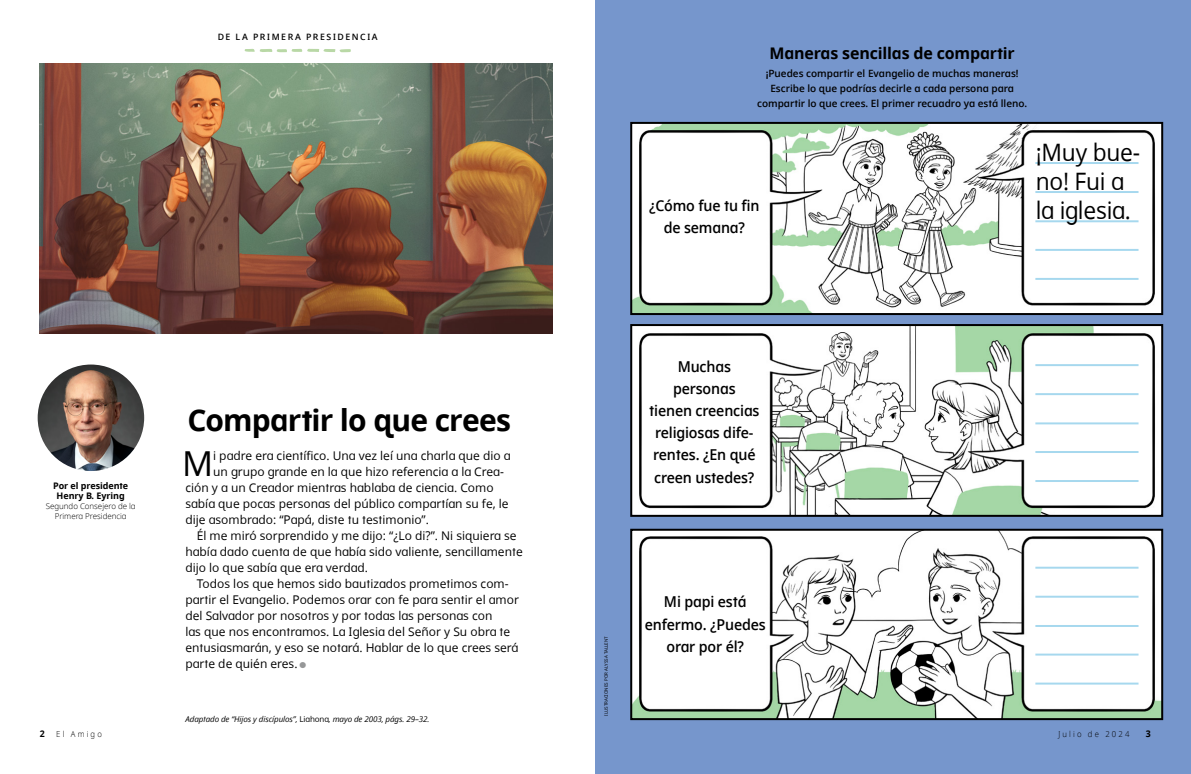
<style>
.page{position:relative;width:1191px;height:774px;background:#fff}
.page>*{position:absolute;margin:0;border:0;box-sizing:border-box;transform-origin:0 0}
.p1_first{font:34.4px "Dots Solidlds Lat";color:#000}
.t1{font:700 30px "Dots Solidlds Lat";letter-spacing:-.03em;color:#000}
.span_dominant_p{font:24px/29px "Dots Solidlds Lat";letter-spacing:-.01em;color:#000;scale:.95 1}
.t2{font:700 16px "Dots Solidlds Lat";letter-spacing:-.01em;color:#000}
.t3{font:600 15px/22px "Dots Solidlds Lat";letter-spacing:-.01em;color:#000;text-align:center;scale:.95 1}
.p1{font:12px/16px "Dots Solidlds Lat";color:#000}
.p1_first-2{font:12px "Dots Solidlds Lat";color:#000}
.p2_first{font:600 10px/15px "Dots Solidlds Lat";color:#000;text-align:center}
.t4{font:700 9.2px "Dots Solidlds Lat";color:#000;scale:.95 1}
.p1_author-name{font:700 9px/10.5px "Dots Solidlds Lat";letter-spacing:-.005em;color:#000;text-align:center}
.t5{font:600 8.8px "Dots Solidlds Lat";letter-spacing:.18em;color:#000}
.t6{font:300 8.2px "Dots Solidlds Lat";letter-spacing:.28em;color:#000;scale:.95 1}
.t7{font:italic 8px "Dots Solidlds Lat";letter-spacing:-.01em;color:#000}
.p1_author-role{font:300 8px/10px "Dots Solidlds Lat";letter-spacing:-.005em;color:#000;text-align:center}
.p1_figure_image_credit_first__p1_aside_i{font:4.5px "Dots Solidlds Lat";color:#000}
.s1{font-family:"Ding P Ilds Dpi";font-size:8.5px;color:#969798}
.s2{font-style:normal}
</style>
<div class="page">
<svg style="left:244px;top:49px;width:107px;height:3px"></svg>
<img style="left:36px;top:363px;width:110px;height:110px;border-radius:55px">
<div style="left:34px;top:361px;width:114px;height:114px;border:4px solid #fff;border-radius:50%"></div>
<img style="left:40px;top:64px;width:513px;height:269px">
<div style="left:595px;top:0;width:596px;height:774px;background:#7696cc"></div>
<img style="left:633px;top:125px;width:527px;height:187px">
<div style="left:630px;top:122px;width:533px;height:193px;border:2px solid #000"></div>
<img style="left:633px;top:327px;width:527px;height:187px">
<div style="left:630px;top:324px;width:533px;height:193px;border:2px solid #000"></div>
<img style="left:633px;top:532px;width:527px;height:185px">
<div style="left:630px;top:529px;width:533px;height:191px;border:2px solid #000"></div>
<hr style="left:1035px;top:567px;width:103px;height:2px;background:#0091d0">
<hr style="left:1035px;top:653px;width:103px;height:2px;background:#0091d0">
<hr style="left:1035px;top:596px;width:103px;height:2px;background:#0091d0">
<hr style="left:1035px;top:682px;width:103px;height:2px;background:#0091d0">
<hr style="left:1035px;top:625px;width:103px;height:2px;background:#0091d0">
<hr style="left:1035px;top:364px;width:103px;height:2px;background:#0091d0">
<hr style="left:1035px;top:451px;width:103px;height:2px;background:#0091d0">
<hr style="left:1035px;top:393px;width:103px;height:2px;background:#0091d0">
<hr style="left:1035px;top:480px;width:103px;height:2px;background:#0091d0">
<hr style="left:1035px;top:422px;width:103px;height:2px;background:#0091d0">
<hr style="left:1035px;top:162px;width:103px;height:2px;background:#0091d0">
<hr style="left:1035px;top:249px;width:103px;height:2px;background:#0091d0">
<hr style="left:1035px;top:191px;width:103px;height:2px;background:#0091d0">
<hr style="left:1035px;top:278px;width:103px;height:2px;background:#0091d0">
<hr style="left:1035px;top:220px;width:103px;height:2px;background:#0091d0">
<p class="t5" style="left:218px;top:30px;width:161px">DE LA PRIMERA PRESIDENCIA</p>
<p class="p1_author-name" style="left:53px;top:480px;width:77px">Por el presidente<br>Henry B. Eyring</p>
<p class="p1_author-role" style="left:46px;top:501px;width:91px">Segundo Consejero de la<br>Primera Presidencia</p>
<p class="t1" style="left:187px;top:398px;width:325px">Compartir lo que crees</p>
<p class="p1_first" style="left:182px;top:438px;width:33px">M</p>
<p class="p1_first-2" style="left:213px;top:447px;width:299px">i padre era científico. Una vez leí una charla que dio a</p>
<p class="p1_first-2" style="left:213px;top:463px;width:292px">un grupo grande en la que hizo referencia a la Crea-</p>
<p class="p1_first-2" style="left:185px;top:479px;width:310px">ción y a un Creador mientras hablaba de ciencia. Como</p>
<p class="p1_first-2" style="left:185px;top:495px;width:325px">sabía que pocas personas del público compartían su fe, le</p>
<p class="p1_first-2" style="left:185px;top:511px;width:245px">dije asombrado: “Papá, diste tu testimonio”.</p>
<p class="p1" style="left:185px;top:528px;width:339px;text-indent:11px">Él me miró sorprendido y me dijo: “¿Lo di?”. Ni siquiera se había dado cuenta de que había sido valiente, sencillamente dijo lo que sabía que era verdad.</p>
<p class="p1" style="left:185px;top:576px;width:335px;text-indent:11px">Todos los que hemos sido bautizados prometimos com&shy;partir el Evangelio. Podemos orar con fe para sentir el amor del Salvador por nosotros y por todas las personas con<br>las que nos encontramos. La Iglesia del Señor y Su obra te entusiasmarán, y eso se notará. Hablar de lo que crees será parte de quién eres. <span class="s1">●</span></p>
<p class="t7" style="left:185px;top:713px;width:246px">Adaptado de “Hijos y discípulos”, <span class="s2">Liahona</span>, mayo de 2003, págs. 29–32.</p>
<p class="t2" style="left:769px;top:42px;width:247px">Maneras sencillas de compartir</p>
<p class="p2_first" style="left:757px;top:66px;width:272px">¡Puedes compartir el Evangelio de muchas maneras!<br>Escribe lo que podrías decirle a cada persona para compartir lo que crees. El primer recuadro ya está lleno.</p>
<p class="t3" style="left:649px;top:195px;width:118px">¿Cómo fue tu fin de semana?</p>
<p class="span_dominant_p" style="left:1035px;top:138px;width:111px">¡Muy bue&shy;no! Fui a la iglesia.</p>
<p class="t3" style="left:649px;top:356px;width:118px">Muchas personas<br>tienen creencias religiosas dife&shy;rentes. ¿En qué creen ustedes?</p>
<p class="p1_figure_image_credit_first__p1_aside_i" style="left:603px;top:716px;width:81px;rotate:-90deg">ILUSTRACIONES POR ALYSSA TALLENT</p>
<p class="t3" style="left:644px;top:591px;width:129px">Mi papi está enfermo. ¿Puedes orar por él?</p>
<p class="t4" style="left:40px;top:727px;width:7px">2</p>
<p class="t6" style="left:56px;top:728px;width:50px">El Amigo</p>
<p class="t6" style="left:1058px;top:728px;width:77px">Julio de 2024</p>
<p class="t4" style="left:1146px;top:727px;width:7px">3</p>
</div>
